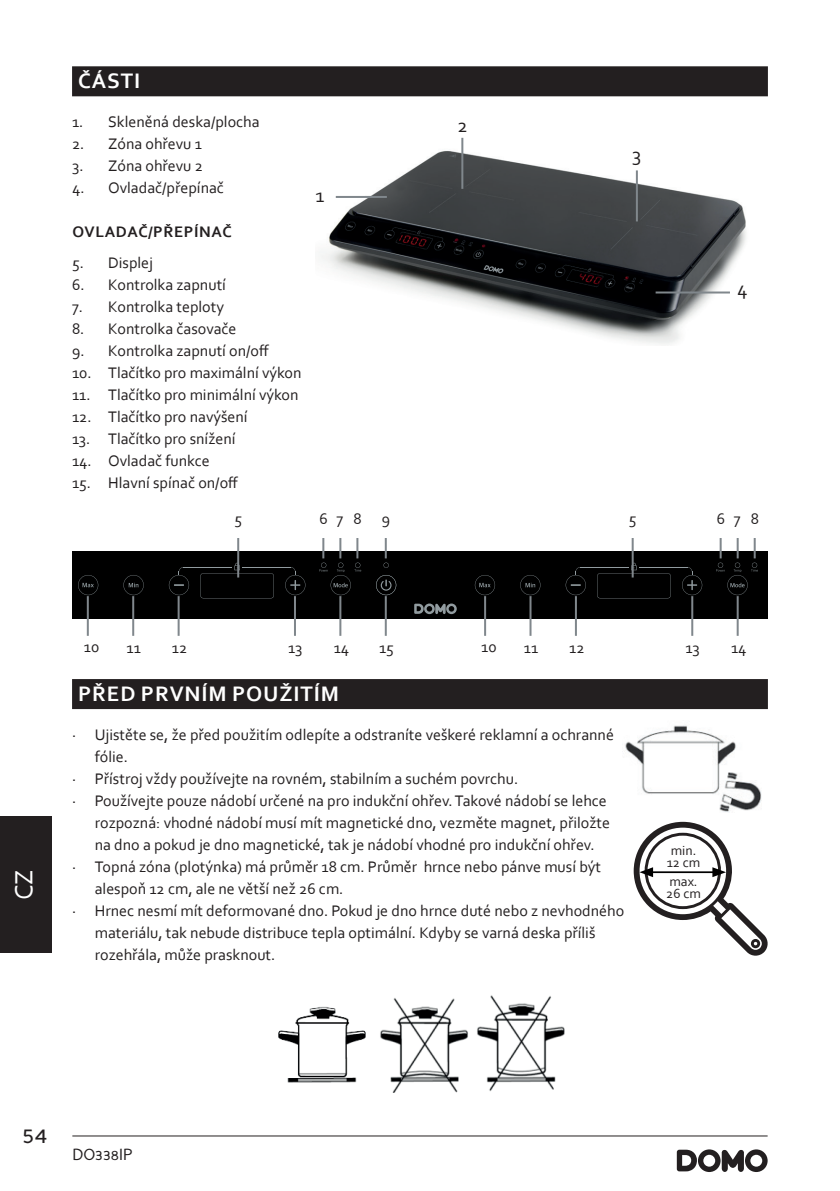
<style>
.page{position:relative;width:840px;height:1191px;background:#fff}
.page>*{position:absolute;margin:0;border:0;box-sizing:border-box;transform-origin:0 0}
.t1{font:26px "Corbel";color:#fff}
.t2{font:24px "Perspective Sans";color:#231f20}
.t3{font:700 22px "Corbel";letter-spacing:.04em;color:#fff}
.t4{font:20px "Corbel";color:#231f20}
.t5{font:16px "Corbel";color:#231f20}
.t6{font:700 16px "Corbel";letter-spacing:.04em;color:#231f20}
.t7{font:16px "Perspective Sans";color:#231f20}
.t8{font:13.8px/12px "Corbel";color:#231f20}
</style>
<div class="page">
<hr style="left:72px;top:1135px;width:695px;height:1px;background:#231f20">
<svg style="left:676px;top:1149px;width:91px;height:23px"></svg>
<div style="left:0;top:816px;width:51px;height:136px;background:#231f20"></div>
<div style="left:72px;top:66px;width:695px;height:30px;background:#231f20"></div>
<div style="left:72px;top:679px;width:695px;height:30px;background:#231f20"></div>
<div style="left:72px;top:551px;width:695px;height:67px;background:#000"></div>
<svg style="left:383px;top:562px;width:5px;height:6px"></svg>
<hr style="left:242px;top:567px;width:48px;height:1px;background:#919b9f">
<hr style="left:183px;top:567px;width:48px;height:1px;background:#919b9f">
<svg style="left:319px;top:562px;width:42px;height:33px"></svg>
<svg style="left:169px;top:567px;width:20px;height:28px"></svg>
<svg style="left:285px;top:567px;width:20px;height:28px"></svg>
<svg style="left:376px;top:575px;width:20px;height:20px"></svg>
<svg style="left:200px;top:563px;width:74px;height:35px"></svg>
<svg style="left:78px;top:575px;width:20px;height:20px"></svg>
<svg style="left:123px;top:575px;width:21px;height:20px"></svg>
<hr style="left:639px;top:567px;width:48px;height:1px;background:#919b9f">
<hr style="left:580px;top:567px;width:48px;height:1px;background:#919b9f">
<svg style="left:716px;top:562px;width:41px;height:33px"></svg>
<svg style="left:565px;top:567px;width:20px;height:28px"></svg>
<svg style="left:682px;top:567px;width:19px;height:28px"></svg>
<svg style="left:597px;top:563px;width:73px;height:35px"></svg>
<svg style="left:474px;top:575px;width:21px;height:20px"></svg>
<svg style="left:520px;top:575px;width:20px;height:20px"></svg>
<svg style="left:414px;top:603px;width:42px;height:11px"></svg>
<hr style="left:87px;top:596px;width:2px;height:40px;background:#80878c">
<hr style="left:484px;top:596px;width:2px;height:40px;background:#80878c">
<hr style="left:132px;top:596px;width:2px;height:40px;background:#80878c">
<hr style="left:529px;top:596px;width:2px;height:40px;background:#80878c">
<hr style="left:177px;top:596px;width:2px;height:40px;background:#80878c">
<hr style="left:574px;top:596px;width:2px;height:40px;background:#80878c">
<hr style="left:294px;top:596px;width:2px;height:40px;background:#80878c">
<hr style="left:691px;top:596px;width:2px;height:40px;background:#80878c">
<hr style="left:339px;top:596px;width:2px;height:40px;background:#80878c">
<hr style="left:736px;top:596px;width:2px;height:40px;background:#80878c">
<hr style="left:384px;top:596px;width:2px;height:40px;background:#80878c">
<hr style="left:237px;top:538px;width:2px;height:39px;background:#80878c">
<hr style="left:631px;top:538px;width:2px;height:39px;background:#80878c">
<hr style="left:322px;top:538px;width:2px;height:20px;background:#80878c">
<hr style="left:719px;top:538px;width:2px;height:20px;background:#80878c">
<hr style="left:339px;top:538px;width:2px;height:20px;background:#80878c">
<hr style="left:736px;top:538px;width:2px;height:20px;background:#80878c">
<hr style="left:356px;top:538px;width:2px;height:20px;background:#80878c">
<hr style="left:384px;top:538px;width:2px;height:20px;background:#80878c">
<hr style="left:753px;top:538px;width:2px;height:20px;background:#80878c">
<img style="left:278px;top:1006px;width:88px;height:77px">
<img style="left:380px;top:995px;width:185px;height:97px">
<img style="left:625px;top:725px;width:135px;height:87px">
<svg style="left:633px;top:822px;width:135px;height:133px"></svg>
<img style="left:319px;top:138px;width:427px;height:206px">
<hr style="left:461px;top:138px;width:2px;height:51px;background:#80878c">
<hr style="left:635px;top:170px;width:2px;height:51px;background:#80878c">
<hr style="left:335px;top:196px;width:51px;height:2px;background:#80878c">
<hr style="left:655px;top:291px;width:74px;height:2px;background:#80878c">
<h3 class="t3" style="left:78px;top:67px;width:64px">ČÁSTI</h3>
<p class="t5" style="left:72px;top:112px;width:189px">1. Skleněná deska/plocha</p>
<p class="t5" style="left:72px;top:134px;width:131px">2. Zóna ohřevu 1</p>
<p class="t5" style="left:72px;top:156px;width:132px">3. Zóna ohřevu 2</p>
<p class="t5" style="left:72px;top:178px;width:153px">4. Ovladač/přepínač</p>
<p class="t6" style="left:72px;top:222px;width:161px">OVLADAČ/PŘEPÍNAČ</p>
<p class="t5" style="left:72px;top:253px;width:82px">5. Displej</p>
<p class="t5" style="left:72px;top:275px;width:155px">6. Kontrolka zapnutí</p>
<p class="t5" style="left:72px;top:297px;width:153px">7. Kontrolka teploty</p>
<p class="t5" style="left:72px;top:319px;width:166px">8. Kontrolka časovače</p>
<p class="t5" style="left:72px;top:341px;width:198px">9. Kontrolka zapnutí on/off</p>
<p class="t5" style="left:72px;top:363px;width:231px">10. Tlačítko pro maximální výkon</p>
<p class="t5" style="left:72px;top:385px;width:228px">11. Tlačítko pro minimální výkon</p>
<p class="t5" style="left:72px;top:407px;width:177px">12. Tlačítko pro navýšení</p>
<p class="t5" style="left:72px;top:429px;width:165px">13. Tlačítko pro snížení</p>
<p class="t5" style="left:72px;top:451px;width:139px">14. Ovladač funkce</p>
<p class="t5" style="left:72px;top:473px;width:168px">15. Hlavní spínač on/off</p>
<p class="t4" style="left:315px;top:183px;width:10px">1</p>
<p class="t4" style="left:457px;top:112px;width:12px">2</p>
<p class="t4" style="left:631px;top:142px;width:11px">3</p>
<p class="t4" style="left:736px;top:276px;width:12px">4</p>
<p class="t5" style="left:234px;top:509px;width:9px">5</p>
<p class="t5" style="left:319px;top:509px;width:44px">678</p>
<p class="t5" style="left:382px;top:509px;width:10px">9</p>
<p class="t5" style="left:628px;top:509px;width:9px">5</p>
<p class="t5" style="left:716px;top:509px;width:44px">678</p>
<h1 class="t1" style="left:8px;top:900px;width:32px;rotate:-90deg">CZ</h1>
<p class="t5" style="left:84px;top:637px;width:17px">10</p>
<p class="t5" style="left:126px;top:638px;width:16px">11</p>
<p class="t5" style="left:172px;top:638px;width:17px">12</p>
<p class="t5" style="left:288px;top:638px;width:16px">13</p>
<p class="t5" style="left:333px;top:638px;width:17px">14</p>
<p class="t5" style="left:379px;top:638px;width:16px">15</p>
<p class="t5" style="left:481px;top:637px;width:17px">10</p>
<p class="t5" style="left:523px;top:638px;width:16px">11</p>
<p class="t5" style="left:569px;top:638px;width:17px">12</p>
<p class="t5" style="left:685px;top:638px;width:16px">13</p>
<p class="t5" style="left:730px;top:638px;width:17px">14</p>
<h3 class="t3" style="left:78px;top:680px;width:262px">PŘED PRVNÍM POUŽITÍM</h3>
<p class="t5" style="left:72px;top:725px;width:543px">· Ujistěte se, že před použitím odlepíte a odstraníte veškeré reklamní a ochranné</p>
<p class="t5" style="left:95px;top:747px;width:35px">fólie.</p>
<p class="t5" style="left:72px;top:769px;width:447px">· Přístroj vždy používejte na rovném, stabilním a suchém povrchu.</p>
<p class="t5" style="left:72px;top:791px;width:536px">· Používejte pouze nádobí určené na pro indukční ohřev. Takové nádobí se lehce</p>
<p class="t5" style="left:95px;top:813px;width:516px">rozpozná: vhodné nádobí musí mít magnetické dno, vezměte magnet, přiložte</p>
<p class="t5" style="left:95px;top:835px;width:501px">na dno a pokud je dno magnetické, tak je nádobí vhodné pro indukční ohřev.</p>
<p class="t5" style="left:72px;top:857px;width:530px">· Topná zóna (plotýnka) má průměr 18 cm. Průměr hrnce nebo pánve musí být</p>
<p class="t5" style="left:95px;top:879px;width:250px">alespoň 12 cm, ale ne větší než 26 cm.</p>
<p class="t5" style="left:72px;top:901px;width:553px">· Hrnec nesmí mít deformované dno. Pokud je dno hrnce duté nebo z nevhodného</p>
<p class="t5" style="left:95px;top:923px;width:502px">materiálu, tak nebude distribuce tepla optimální. Kdyby se varná deska příliš</p>
<p class="t5" style="left:95px;top:945px;width:182px">rozehřála, může prasknout.</p>
<p class="t8" style="left:666px;top:843px;width:35px">min.<br>12 cm</p>
<p class="t8" style="left:666px;top:875px;width:36px">max.<br>26 cm</p>
<h2 class="t2" style="left:22px;top:1120px;width:26px">54</h2>
<p class="t7" style="left:72px;top:1145px;width:62px">DO338IP</p>
</div>
